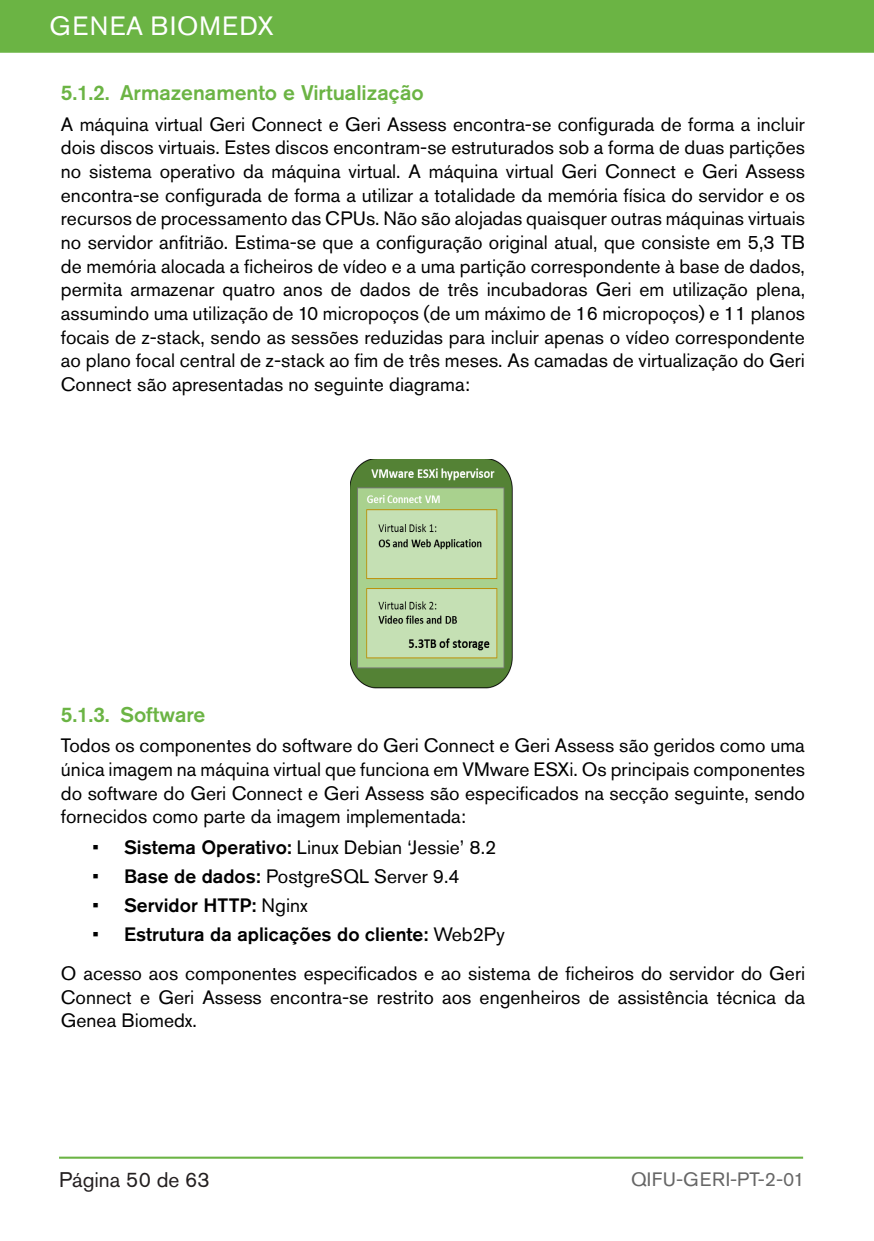
<style>
.page{position:relative;width:874px;height:1241px;background:#fff}
.page>*{position:absolute;margin:0;border:0;box-sizing:border-box;transform-origin:0 0}
.t1{font:26.25px "Akzidenz Grotesk Std";letter-spacing:.055em;color:#fff}
.t2{font:500 21px "Akzidenz Grotesk Std";color:#6bb444}
.t3{font:21px "Akzidenz Grotesk Std";color:#231f20}
.t4{font:19.25px/23.6px "Akzidenz Grotesk Std";color:#000;text-align:justify}
.t5{font:500 19.25px "Akzidenz Grotesk Std";color:#000}
.t6{font:19.25px "Akzidenz Grotesk Std";letter-spacing:.03em;color:#666}
.s1{font-weight:500}
.s2{font-weight:400}
</style>
<div class="page">
<div style="left:0;top:0;width:873px;height:53px;background:#6bb444"></div>
<hr style="left:59px;top:1156px;width:743px;height:2px;background:#6bb444">
<img style="left:350px;top:459px;width:163px;height:230px">
<h1 class="t1" style="left:50px;top:11px;width:225px">GENEA BIOMEDX</h1>
<p class="t2" style="left:61px;top:80px;width:364px">5.1.2. Armazenamento e Virtualização</p>
<p class="t4" style="left:61px;top:112px;width:745px">A máquina virtual Geri Connect e Geri Assess encontra-se configurada de forma a incluir dois discos virtuais. Estes discos encontram-se estruturados sob a forma de duas partições no sistema operativo da máquina virtual. A máquina virtual Geri Connect e Geri Assess encontra-se configurada de forma a utilizar a totalidade da memória física do servidor e os recursos de processamento das CPUs. Não são alojadas quaisquer outras máquinas virtuais no servidor anfitrião. Estima-se que a configuração original atual, que consiste em 5,3 TB de memória alocada a ficheiros de vídeo e a uma partição correspondente à base de dados, permita armazenar quatro anos de dados de três incubadoras Geri em utilização plena, assumindo uma utilização de 10 micropoços (de um máximo de 16 micropoços) e 11 planos focais de z-stack, sendo as sessões reduzidas para incluir apenas o vídeo correspondente ao plano focal central de z-stack ao fim de três meses. As camadas de virtualização do Geri Connect são apresentadas no seguinte diagrama:</p>
<p class="t2" style="left:61px;top:701px;width:146px">5.1.3. Software</p>
<p class="t4" style="left:61px;top:733px;width:745px">Todos os componentes do software do Geri Connect e Geri Assess são geridos como uma única imagem na máquina virtual que funciona em VMware ESXi. Os principais componentes do software do Geri Connect e Geri Assess são especificados na secção seguinte, sendo fornecidos como parte da imagem implementada:</p>
<p class="t4" style="left:92px;top:835px;width:405px">• <span class="s1">Sistema Operativo:</span> Linux Debian ‘Jessie’ 8.2</p>
<p class="t4" style="left:92px;top:864px;width:368px">• <span class="s1">Base de dados:</span> PostgreSQL Server 9.4</p>
<p class="t5" style="left:92px;top:893px;width:217px"><span class="s2">•</span> Servidor HTTP: <span class="s2">Nginx</span></p>
<p class="t5" style="left:92px;top:922px;width:413px"><span class="s2">•</span> Estrutura da aplicações do cliente: <span class="s2">Web2Py</span></p>
<p class="t4" style="left:61px;top:961px;width:745px">O acesso aos componentes especificados e ao sistema de ficheiros do servidor do Geri Connect e Geri Assess encontra-se restrito aos engenheiros de assistência técnica da Genea Biomedx.</p>
<p class="t3" style="left:59px;top:1167px;width:152px">Página 50 de 63</p>
<p class="t6" style="left:630px;top:1167px;width:175px">QIFU-GERI-PT-2-01</p>
</div>
